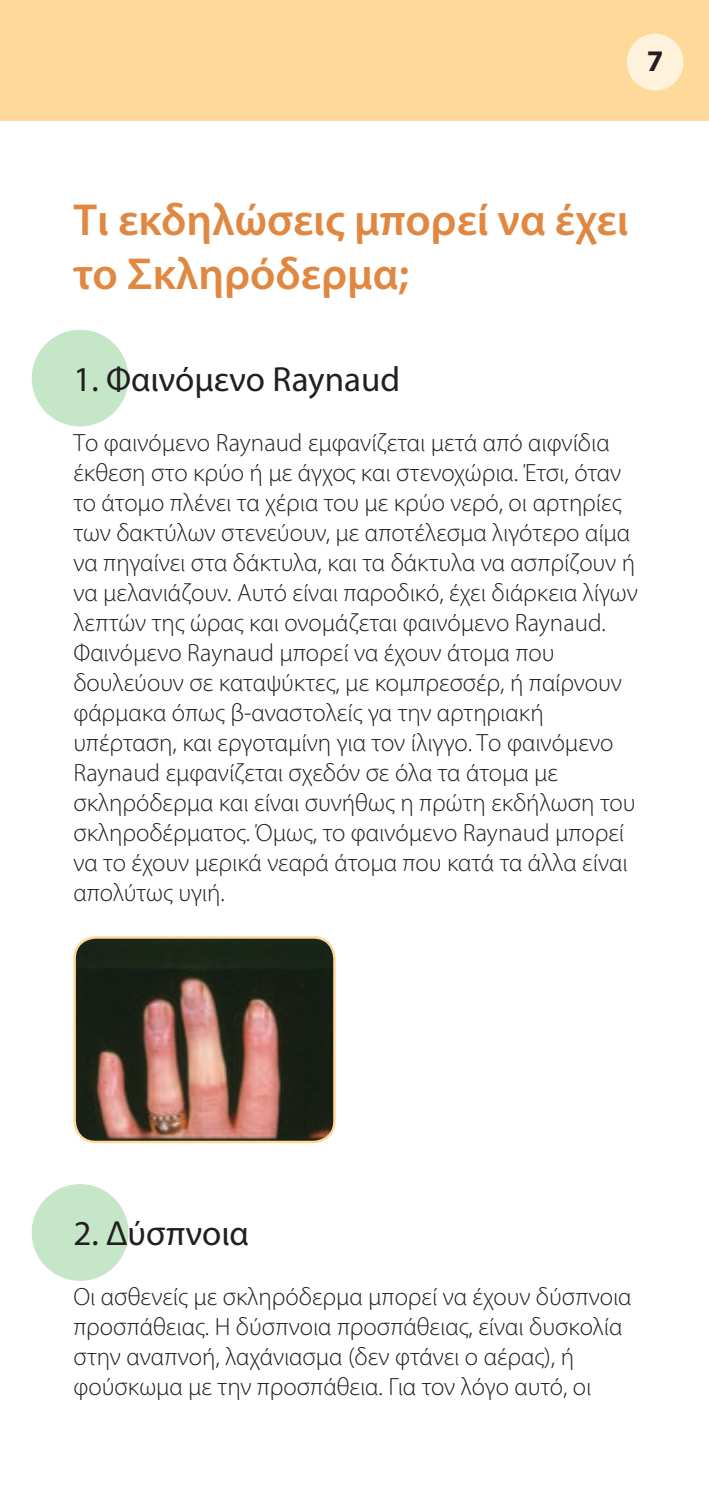
<style>
.page{position:relative;width:709px;height:1489px;background:#fff}
.page>*{position:absolute;margin:0;border:0;box-sizing:border-box;transform-origin:0 0}
.t1{font:600 45px/54px "Myriad Pro";color:#e08841}
.t2{font:35px "Myriad Pro";color:#231f20}
.t3{font:700 30px "Myriad Pro";color:#231f20}
.t4{font:300 25px/30px "Myriad Pro";color:#231f20}
</style>
<div class="page">
<div style="left:0;top:0;width:709px;height:121px;background:#ffd999"></div>
<div style="left:627px;top:34px;width:56px;height:56px;background:#fff2dc;border-radius:50%"></div>
<div style="left:32px;top:1183px;width:96px;height:97px;background:#c6e6c8;border-radius:50%"></div>
<div style="left:32px;top:330px;width:96px;height:96px;background:#c6e6c8;border-radius:50%"></div>
<img style="left:76px;top:939px;width:257px;height:202px">
<div style="left:73px;top:936px;width:263px;height:207px;border:2px solid #ffd999;border-radius:21px"></div>
<p class="t3" style="left:647px;top:41px;width:18px">7</p>
<h1 class="t1" style="left:73px;top:191px;width:556px">Τι εκδηλώσεις μπορεί να έχει το Σκληρόδερμα;</h1>
<h2 class="t2" style="left:73px;top:357px;width:328px">1. Φαινόμενο Raynaud</h2>
<p class="t4" style="left:73px;top:427px;width:566px">Το φαινόμενο Raynaud εμφανίζεται μετά από αιφνίδια έκθεση στο κρύο ή με άγχος και στενοχώρια. Έτσι, όταν το άτομο πλένει τα χέρια του με κρύο νερό, οι αρτηρίες των δακτύλων στενεύουν, με αποτέλεσμα λιγότερο αίμα να πηγαίνει στα δάκτυλα, και τα δάκτυλα να ασπρίζουν ή να μελανιάζουν. Αυτό είναι παροδικό, έχει διάρκεια λίγων λεπτών της ώρας και ονομάζεται φαινόμενο Raynaud.<br>Φαινόμενο Raynaud μπορεί να έχουν άτομα που δουλεύουν σε καταψύκτες, με κομπρεσσέρ, ή παίρνουν φάρμακα όπως β-αναστολείς γα την αρτηριακή υπέρταση, και εργοταμίνη για τον ίλιγγο. Το φαινόμενο Raynaud εμφανίζεται σχεδόν σε όλα τα άτομα με σκληρόδερμα και είναι συνήθως η πρώτη εκδήλωση του σκληροδέρματος. Όμως, το φαινόμενο Raynaud μπορεί να το έχουν μερικά νεαρά άτομα που κατά τα άλλα είναι απολύτως υγιή.</p>
<h2 class="t2" style="left:73px;top:1211px;width:177px">2. Δύσπνοια</h2>
<p class="t4" style="left:73px;top:1281px;width:559px">Οι ασθενείς με σκληρόδερμα μπορεί να έχουν δύσπνοια προσπάθειας. Η δύσπνοια προσπάθειας, είναι δυσκολία στην αναπνοή, λαχάνιασμα (δεν φτάνει ο αέρας), ή φούσκωμα με την προσπάθεια. Για τον λόγο αυτό, οι</p>
</div>
